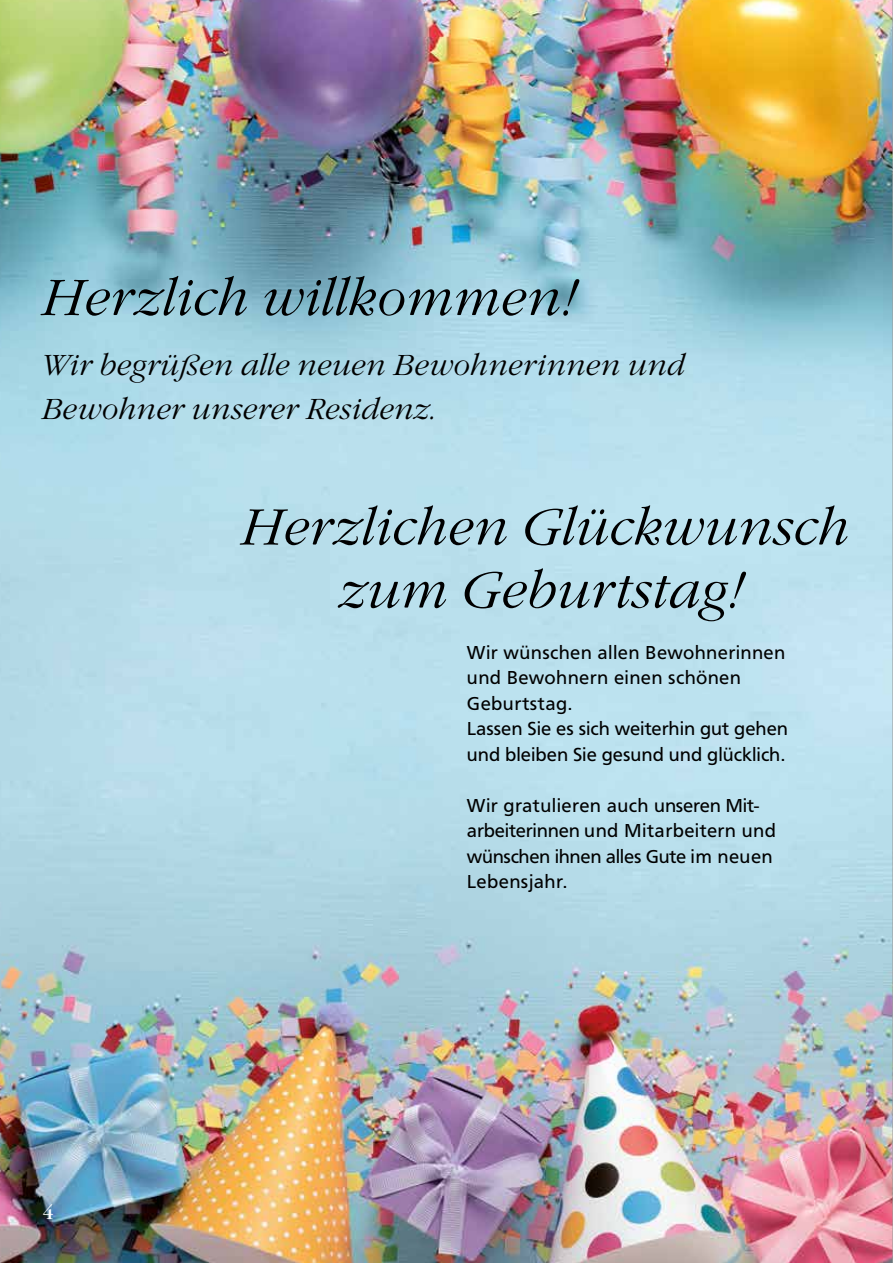
<style>
.page{position:relative;width:893px;height:1263px;background:#fff}
.page>*{position:absolute;margin:0;border:0;box-sizing:border-box;transform-origin:0 0}
.t1{font:italic 300 52.5px/63px "Garamond Itc T";color:#000;text-align:center}
.t2{font:italic 300 30px/43.5px "Garamond Itc T";color:#000}
.t3{font:19.5px/25.5px "F015 T";letter-spacing:.01em;color:#000}
.t4{font:19.5px "Garamond Itc T Boo";color:#fff}
</style>
<div class="page">
<img style="left:0;top:0;width:892px;height:1263px">
<hr style="left:892px;top:0;width:1px;height:1263px;background:#9d9d9c">
<h1 class="t1" style="left:42px;top:267px;width:537px">Herzlich willkommen!</h1>
<h2 class="t2" style="left:42px;top:344px;width:645px">Wir begrüßen alle neuen Bewohnerinnen und<br>Bewohner unserer Residenz.</h2>
<h1 class="t1" style="left:241px;top:497px;width:610px">Herzlichen Glückwunsch zum Geburtstag!</h1>
<p class="t4" style="left:43px;top:1201px;width:13px">4</p>
<p class="t3" style="left:467px;top:640px;width:323px">Wir wünschen allen Bewohnerinnen und Bewohnern einen schönen<br>Geburtstag.<br>Lassen Sie es sich weiterhin gut gehen und bleiben Sie gesund und glücklich.</p>
<p class="t3" style="left:467px;top:793px;width:311px">Wir gratulieren auch unseren Mit&shy;arbeiterinnen und Mitarbeitern und wünschen ihnen alles Gute im neuen<br>Lebensjahr.</p>
</div>
